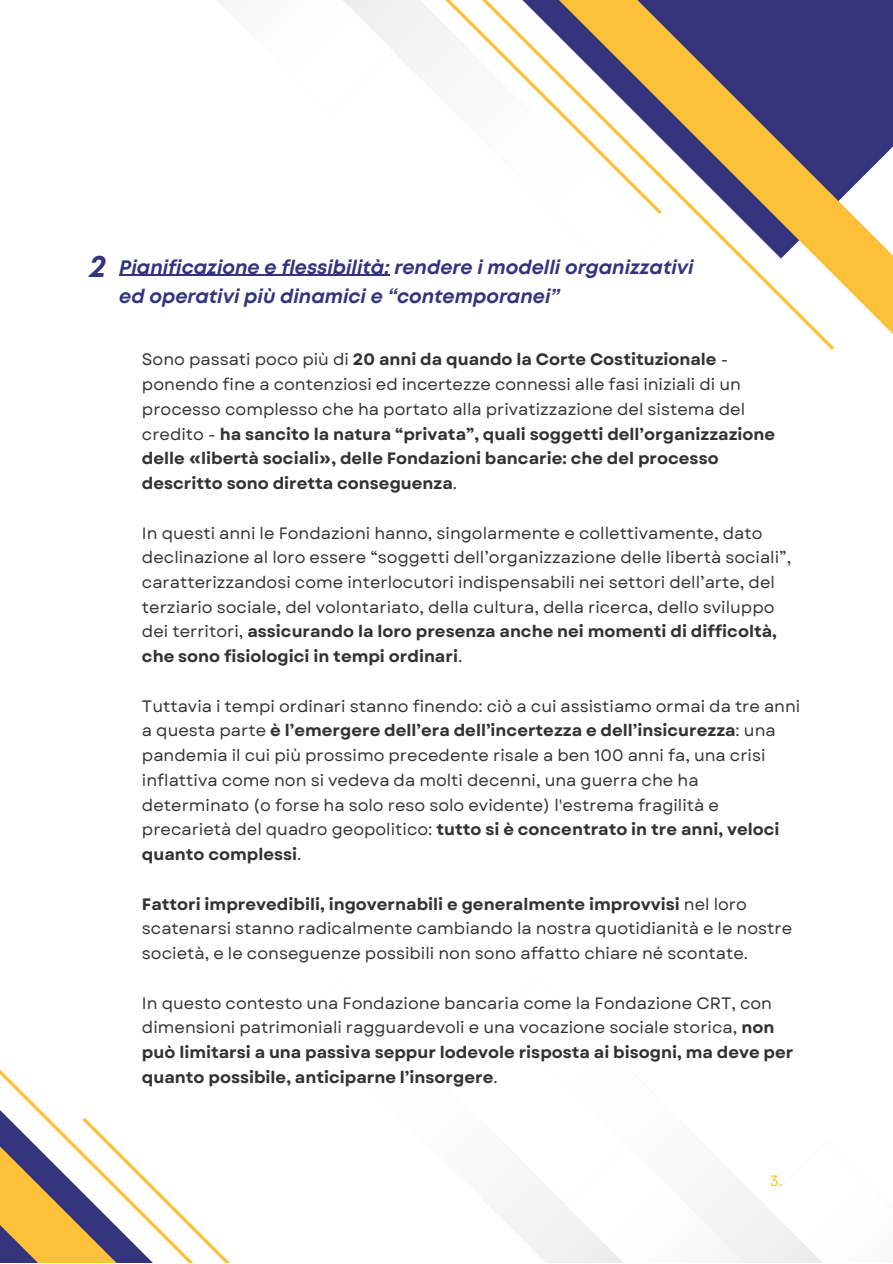
<style>
.page{position:relative;width:893px;height:1264px;background:#fff}
.page>*{position:absolute;margin:0;border:0;box-sizing:border-box;transform-origin:0 0}
.t1{font:italic 700 31.5px "Mont";color:#34347d}
.t2{font:italic 700 19.5px/29.2px "Mont";color:#34347d}
.t3{font:16.5px/24.8px "Garet";color:#323232}
.t4{font:700 16.5px/24.8px "Garet";color:#323232}
.t5{font:15px "Garet";color:#fcc138}
.s1{font-weight:400}
.s2{font-weight:700}
</style>
<div class="page">
<img style="left:142px;top:0;width:259px;height:275px">
<svg style="left:401px;top:0;width:491px;height:350px"></svg>
<svg style="left:0;top:1069px;width:229px;height:193px"></svg>
<hr style="left:119px;top:275px;width:271px;height:1px;background:#34347d">
<h1 class="t1" style="left:89px;top:254px;width:19px">2</h1>
<p class="t2" style="left:119px;top:254px;width:576px">Pianificazione e flessibilità: rendere i modelli organizzativi ed operativi più dinamici e “contemporanei”</p>
<p class="t4" style="left:142px;top:347px;width:634px"><span class="s1">Sono passati poco più di</span> 20 anni da quando la Corte Costituzionale <span class="s1">- ponendo fine a contenziosi ed incertezze connessi alle fasi iniziali di un processo complesso che ha portato alla privatizzazione del sistema del credito -</span> ha sancito la natura “privata”, quali soggetti dell’organizzazione delle «libertà sociali», delle Fondazioni bancarie: che del processo descritto sono diretta conseguenza<span class="s1">.</span></p>
<p class="t3" style="left:142px;top:520px;width:650px">In questi anni le Fondazioni hanno, singolarmente e collettivamente, dato declinazione al loro essere “soggetti dell’organizzazione delle libertà sociali”, caratterizzandosi come interlocutori indispensabili nei settori dell’arte, del terziario sociale, del volontariato, della cultura, della ricerca, dello sviluppo dei territori, <span class="s2">assicurando la loro presenza anche nei momenti di difficoltà, che sono fisiologici in tempi ordinari</span>.</p>
<p class="t3" style="left:142px;top:693px;width:660px">Tuttavia i tempi ordinari stanno finendo: ciò a cui assistiamo ormai da tre anni a questa parte <span class="s2">è l’emergere dell’era dell’incertezza e dell’insicurezza</span>: una pandemia il cui più prossimo precedente risale a ben 100 anni fa, una crisi inflattiva come non si vedeva da molti decenni, una guerra che ha determinato (o forse ha solo reso solo evidente) l'estrema fragilità e precarietà del quadro geopolitico: <span class="s2">tutto si è concentrato in tre anni, veloci quanto complessi</span>.</p>
<p class="t3" style="left:142px;top:891px;width:651px"><span class="s2">Fattori imprevedibili, ingovernabili e generalmente improvvisi</span> nel loro scatenarsi stanno radicalmente cambiando la nostra quotidianità e le nostre società, e le conseguenze possibili non sono affatto chiare né scontate.</p>
<p class="t3" style="left:142px;top:990px;width:653px">In questo contesto una Fondazione bancaria come la Fondazione CRT, con dimensioni patrimoniali ragguardevoli e una vocazione sociale storica, <span class="s2">non può limitarsi a una passiva seppur lodevole risposta ai bisogni, ma deve per quanto possibile, anticiparne l’insorgere</span>.</p>
<p class="t5" style="left:769px;top:1169px;width:14px">3.</p>
</div>
